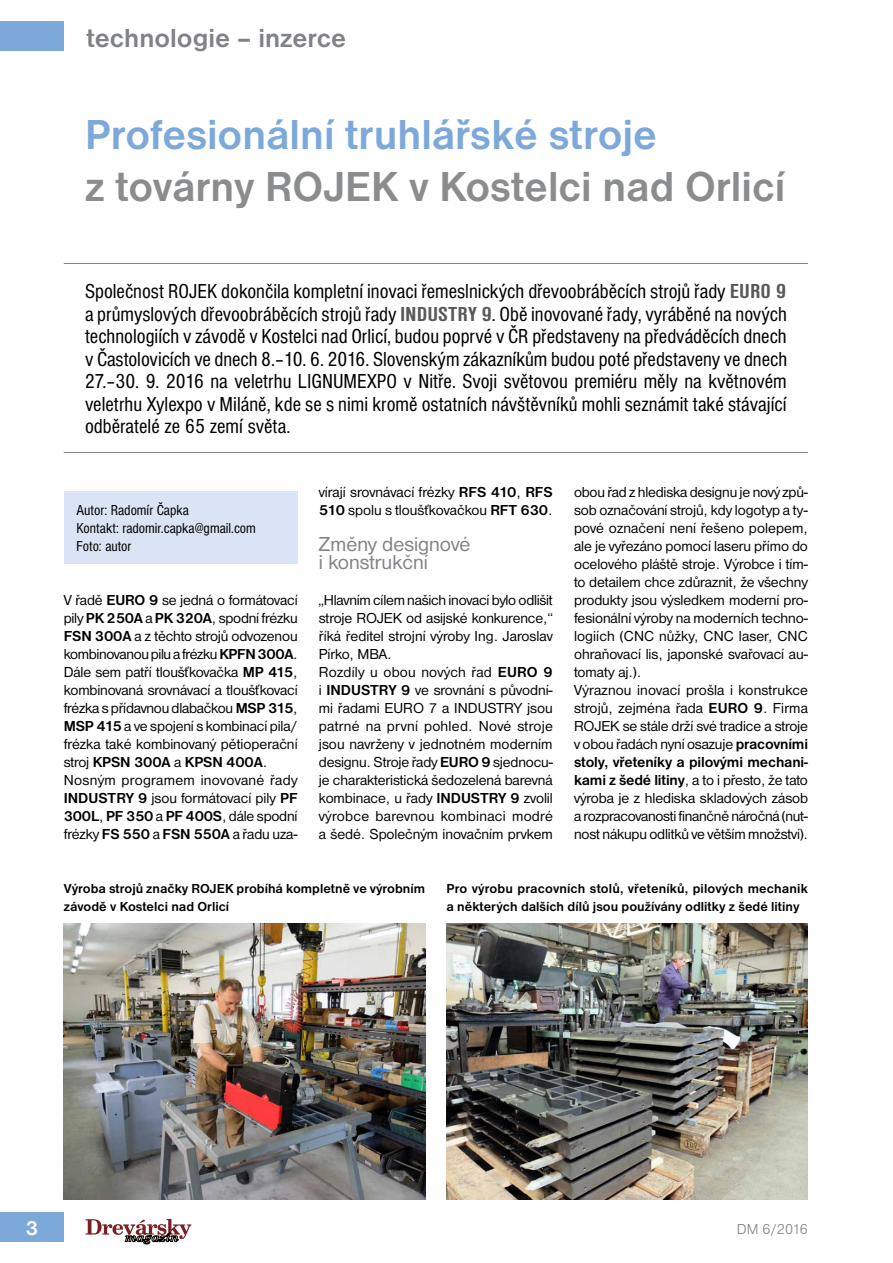
<style>
.page{position:relative;width:893px;height:1263px;background:#fff}
.page>*{position:absolute;margin:0;border:0;box-sizing:border-box;transform-origin:0 0}
.t1{font:700 43.5px "Nimbus San DEE";color:#8a8c8e}
.t2{font:700 43.5px "Nimbus San DEE";color:#7da9da}
.t3{font:700 27px "Nimbus San DEE";color:#808285}
.t4{font:condensed 21px/22.5px "Nimbus San DEE";color:#000;text-align:justify}
.t5{font:21px/18px "Nimbus San DEE";color:#808285}
.t6{font:700 21px "Nimbus San DEE";color:#fff}
.t7{font:15px/18px "Nimbus San DEE";letter-spacing:-.005em;color:#000}
.t8{font:condensed 15px/18px "Nimbus San DEE";color:#000}
.t9{font:15px "Nimbus San DEE Ligh";letter-spacing:-.02em;color:#808285}
.t10{font:700 13.5px/18px "Nimbus San DEE";color:#000}
.s1{font-weight:700;color:#58595b}
.s2{font-weight:700}
</style>
<div class="page">
<div style="left:0;top:1212px;width:64px;height:30px;background:#7da9da"></div>
<div style="left:0;top:21px;width:64px;height:30px;background:#7da9da"></div>
<svg style="left:86px;top:1219px;width:105px;height:25px"></svg>
<hr style="left:64px;top:263px;width:744px;height:1px;background:#808285">
<hr style="left:64px;top:452px;width:744px;height:1px;background:#808285">
<div style="left:64px;top:491px;width:234px;height:73px;background:#dae4f4"></div>
<img style="left:64px;top:924px;width:361px;height:275px">
<img style="left:446px;top:924px;width:362px;height:275px">
<h2 class="t3" style="left:87px;top:23px;width:261px">technologie – inzerce</h2>
<h1 class="t2" style="left:85px;top:110px;width:573px">Profesionální truhlářské stroje</h1>
<h1 class="t1" style="left:85px;top:162px;width:702px">z továrny ROJEK v Kostelci nad Orlicí</h1>
<p class="t4" style="left:85px;top:281px;width:704px">Společnost ROJEK dokončila kompletní inovaci řemeslnických dřevoobráběcích strojů řady <span class="s1">EURO 9 </span>a průmyslových dřevoobráběcích strojů řady <span class="s1">INDUSTRY 9</span>. Obě inovované řady, vyráběné na nových technologiích v závodě v Kostelci nad Orlicí, budou poprvé v ČR představeny na předváděcích dnech v Častolovicích ve dnech 8.–10. 6. 2016. Slovenským zákazníkům budou poté představeny ve dnech 27.–30. 9. 2016 na veletrhu LIGNUMEXPO v Nitře. Svoji světovou premiéru měly na květnovém veletrhu Xylexpo v Miláně, kde se s nimi kromě ostatních návštěvníků mohli seznámit také stávající odběratelé ze 65 zemí světa.</p>
<p class="t8" style="left:77px;top:501px;width:181px">Autor: Radomír Čapka<br>Kontakt: radomir.capka@gmail.com<br>Foto: autor</p>
<p class="t7" style="left:64px;top:591px;width:235px">V řadě <span class="s2">EURO 9</span> se jedná o formátovací pily <span class="s2">PK 250A</span> a <span class="s2">PK 320A</span>, spodní frézku <span class="s2">FSN 300A</span> a z těchto strojů odvozenou kombinovanou pilu a frézku <span class="s2">KPFN 300A</span>.<br>Dále sem patří tloušťkovačka <span class="s2">MP 415</span>, kombinovaná srovnávací a tloušťkovací frézka s přídavnou dlabačkou <span class="s2">MSP 315</span>, <span class="s2">MSP 415</span> a ve spojení s kombinací pila/ frézka také kombinovaný pětioperační stroj <span class="s2">KPSN 300A</span> a <span class="s2">KPSN 400A</span>.<br>Nosným programem inovované řady <span class="s2">INDUSTRY 9</span> jsou formátovací pily <span class="s2">PF 300L</span>, <span class="s2">PF 350</span> a <span class="s2">PF 400S</span>, dále spodní frézky <span class="s2">FS 550</span> a <span class="s2">FSN 550A</span> a řadu uza-</p>
<p class="t7" style="left:319px;top:483px;width:235px">vírají srovnávací frézky <span class="s2">RFS 410</span>, <span class="s2">RFS<br>510</span> spolu s tloušťkovačkou <span class="s2">RFT 630</span>.</p>
<h3 class="t5" style="left:319px;top:535px;width:153px">Změny designové i konstrukční</h3>
<p class="t7" style="left:319px;top:591px;width:235px">„Hlavním cílem našich inovací bylo odlišit stroje ROJEK od asijské konkurence,“ říká ředitel strojní výroby Ing. Jaroslav Pírko, MBA.<br>Rozdíly u obou nových řad <span class="s2">EURO 9 </span>i <span class="s2">INDUSTRY 9</span> ve srovnání s původní&shy;mi řadami EURO 7 a INDUSTRY jsou patrné na první pohled. Nové stroje jsou navrženy v jednotném moderním designu. Stroje řady <span class="s2">EURO 9</span> sjednocu&shy;je charakteristická šedozelená barevná kombinace, u řady <span class="s2">INDUSTRY 9</span> zvolil výrobce barevnou kombinaci modré a šedé. Společným inovačním prvkem</p>
<p class="t7" style="left:574px;top:483px;width:236px">obou řad z hlediska designu je nový způ&shy;sob označování strojů, kdy logotyp a ty&shy;pové označení není řešeno polepem, ale je vyřezáno pomocí laseru přímo do ocelového pláště stroje. Výrobce i tím&shy;to detailem chce zdůraznit, že všechny produkty jsou výsledkem moderní pro&shy;fesionální výroby na moderních techno&shy;logiích (CNC nůžky, CNC laser, CNC ohraňovací lis, japonské svařovací au&shy;tomaty aj.).<br>Výraznou inovací prošla i konstrukce strojů, zejména řada <span class="s2">EURO 9</span>. Firma ROJEK se stále drží své tradice a stroje v obou řadách nyní osazuje <span class="s2">pracovními stoly, vřeteníky a pilovými mechani&shy;kami z šedé litiny</span>, a to i přesto, že tato výroba je z hlediska skladových zásob a rozpracovanosti finančně náročná (nut&shy;nost nákupu odlitků ve větším množství).</p>
<p class="t10" style="left:64px;top:880px;width:363px">Výroba strojů značky ROJEK probíhá kompletně ve výrobním závodě v Kostelci nad Orlicí</p>
<p class="t10" style="left:446px;top:880px;width:363px">Pro výrobu pracovních stolů, vřeteníků, pilových mechanik a některých dalších dílů jsou používány odlitky z šedé litiny</p>
<h3 class="t6" style="left:25px;top:1216px;width:15px">3</h3>
<p class="t9" style="left:737px;top:1220px;width:72px">DM 6/2016</p>
</div>
